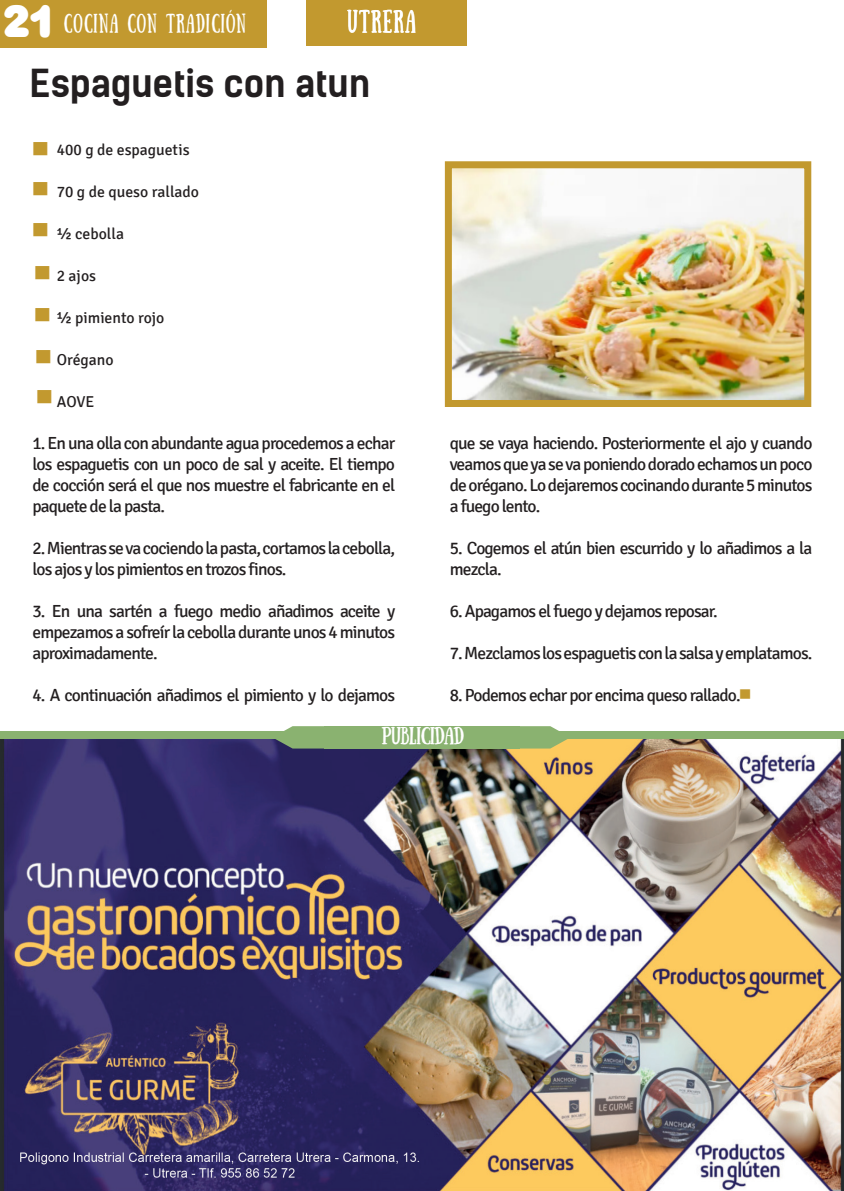
<style>
.page{position:relative;width:844px;height:1191px;background:#fff}
.page>*{position:absolute;margin:0;border:0;box-sizing:border-box;transform-origin:0 0}
.Cuerpo_de_texto_HdU{font:40.25px "Plump";color:#fff}
.Cuerpo_de_texto_HdU-2{font:700 36.75px "Kelson Sans";letter-spacing:-.005em;color:#231f20}
.t1{font:22.93px "Sunday";letter-spacing:.06em;color:#fff;scale:.79 1}
.Cuerpo_de_texto_HdU-3{font:22.75px "Wingdings";color:#c2992f;scale:1.05 1}
.t2{font:19.07px "Sunday";letter-spacing:.06em;color:#fff;scale:.79 1}
.Cuerpo_de_texto_HdU-4{font:17.5px/21px "Signika";letter-spacing:-.05em;color:#231f20;text-align:justify}
.Cuerpo_de_texto_HdU-5{font:17.5px "Sunday";letter-spacing:-.05em;color:#fff}
.Cuerpo_de_texto_HdU-6{font:15.75px "Signika";color:#231f20}
.s1{color:#c2992f}
</style>
<div class="page">
<div style="left:0;top:0;width:266px;height:48px;background:#c2992f"></div>
<div style="left:306px;top:0;width:161px;height:45px;background:#c2992f"></div>
<img style="left:453px;top:169px;width:350px;height:230px">
<div style="left:445px;top:161px;width:366px;height:246px;border:7px solid #c2992f"></div>
<img style="left:0;top:739px;width:843px;height:452px">
<svg style="left:520px;top:726px;width:50px;height:22px"></svg>
<div style="left:324px;top:726px;width:196px;height:22px;background:#8ab270"></div>
<svg style="left:272px;top:726px;width:52px;height:22px"></svg>
<div style="left:0;top:731px;width:843px;height:8px;background:#8ab270"></div>
<p class="Cuerpo_de_texto_HdU" style="left:3px;top:-9px;width:55px">21</p>
<p class="t2" style="left:64px;top:10px;width:231px">COCINA CON TRADICIÓN</p>
<p class="t1" style="left:347px;top:6px;width:88px">UTRERA</p>
<p class="Cuerpo_de_texto_HdU-2" style="left:29px;top:61px;width:342px">Espaguetis con atun</p>
<p class="Cuerpo_de_texto_HdU-3" style="left:31px;top:137px;width:19px">■</p>
<p class="Cuerpo_de_texto_HdU-3" style="left:31px;top:176px;width:19px">■</p>
<p class="Cuerpo_de_texto_HdU-3" style="left:31px;top:217px;width:19px">■</p>
<p class="Cuerpo_de_texto_HdU-3" style="left:33px;top:261px;width:19px">■</p>
<p class="Cuerpo_de_texto_HdU-3" style="left:33px;top:303px;width:19px">■</p>
<p class="Cuerpo_de_texto_HdU-3" style="left:34px;top:344px;width:19px">■</p>
<p class="Cuerpo_de_texto_HdU-6" style="left:57px;top:140px;width:134px">400 g de espaguetis</p>
<p class="Cuerpo_de_texto_HdU-6" style="left:57px;top:182px;width:144px">70 g de queso rallado</p>
<p class="Cuerpo_de_texto_HdU-6" style="left:57px;top:224px;width:69px">½ cebolla</p>
<p class="Cuerpo_de_texto_HdU-6" style="left:57px;top:266px;width:41px">2 ajos</p>
<p class="Cuerpo_de_texto_HdU-6" style="left:57px;top:308px;width:109px">½ pimiento rojo</p>
<p class="Cuerpo_de_texto_HdU-6" style="left:57px;top:350px;width:58px">Orégano</p>
<p class="Cuerpo_de_texto_HdU-6" style="left:57px;top:392px;width:39px">AOVE</p>
<p class="Cuerpo_de_texto_HdU-3" style="left:35px;top:384px;width:19px">■</p>
<p class="Cuerpo_de_texto_HdU-4" style="left:32px;top:433px;width:364px">1. En una olla con abundante agua procedemos a echar los espaguetis con un poco de sal y aceite. El tiempo de cocción será el que nos muestre el fabricante en el paquete de la pasta.</p>
<p class="Cuerpo_de_texto_HdU-4" style="left:32px;top:538px;width:364px">2. Mientras se va cociendo la pasta, cortamos la cebolla, los ajos y los pimientos en trozos finos.</p>
<p class="Cuerpo_de_texto_HdU-4" style="left:32px;top:601px;width:364px">3. En una sartén a fuego medio añadimos aceite y empezamos a sofreír la cebolla durante unos 4 minutos aproximadamente.</p>
<p class="Cuerpo_de_texto_HdU-4" style="left:32px;top:685px;width:364px">4. A continuación añadimos el pimiento y lo dejamos</p>
<p class="Cuerpo_de_texto_HdU-4" style="left:449px;top:433px;width:364px">que se vaya haciendo. Posteriormente el ajo y cuando veamos que ya se va poniendo dorado echamos un poco de orégano. Lo dejaremos cocinando durante 5 minutos a fuego lento.</p>
<p class="Cuerpo_de_texto_HdU-4" style="left:449px;top:538px;width:364px">5. Cogemos el atún bien escurrido y lo añadimos a la mezcla.</p>
<p class="Cuerpo_de_texto_HdU-4" style="left:449px;top:601px;width:269px">6. Apagamos el fuego y dejamos reposar.</p>
<p class="Cuerpo_de_texto_HdU-4" style="left:449px;top:643px;width:364px">7. Mezclamos los espaguetis con la salsa y emplatamos.</p>
<p class="Cuerpo_de_texto_HdU-4" style="left:449px;top:685px;width:303px">8. Podemos echar por encima queso rallado.<span class="s1">■</span></p>
<p class="Cuerpo_de_texto_HdU-5" style="left:381px;top:724px;width:84px">PUBLICIDAD</p>
</div>
